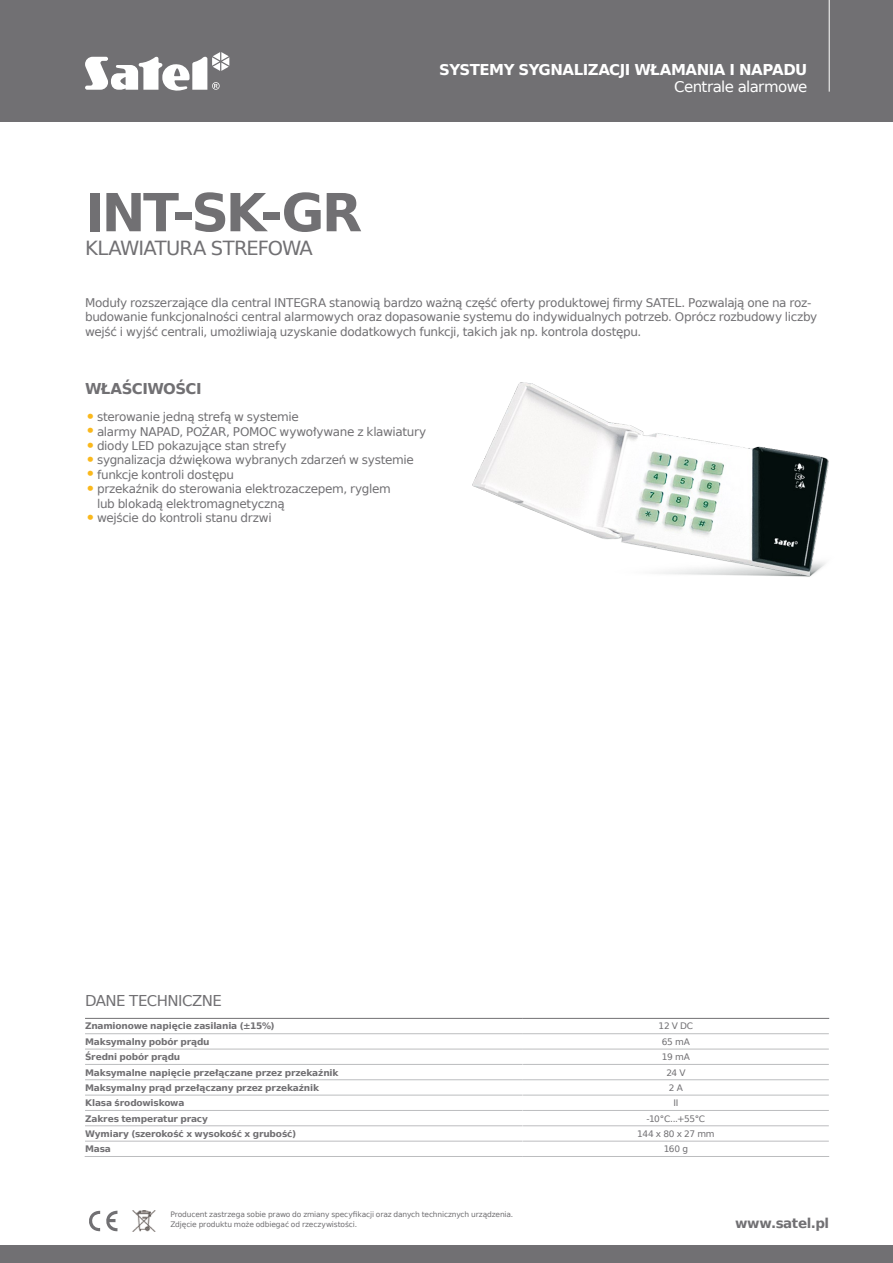
<style>
.page{position:relative;width:893px;height:1263px;background:#fff}
.page>*{position:absolute;margin:0;border:0;box-sizing:border-box;transform-origin:0 0}
.SYMBOL{font:700 52.5px "Prima Sans EU";letter-spacing:-.055em;color:#717073}
.NAZWA_PRODUKTU{font:19.5px "Prima Sans EU";letter-spacing:-.045em;color:#717073}
.t1{font:700 15px "Prima Sans EU";letter-spacing:-.035em;color:#fff}
.t2{font:15px "Prima Sans EU";letter-spacing:-.04em;color:#fff}
.DANE_TECHNICZNE{font:15px "Prima Sans EU";letter-spacing:-.04em;color:#717073}
._02_-_ŚRÓDTYTUŁ{font:700 15px "Prima Sans EU";letter-spacing:-.04em;color:#717073}
.t3{font:700 13.5px "Prima Sans EU";letter-spacing:-.03em;color:#717073}
._01_-_OPIS{font:12px/14.4px "Prima Sans EU";letter-spacing:-.03em;color:#717073}
._03_-_PUNKTORY{font:12px/14.4px "Prima Sans EU";letter-spacing:-.025em;color:#717073}
.TABELA_-_MENU{font:700 9px "Prima Sans EU";letter-spacing:-.02em;color:#717073}
.TABELA_-_DANE{font:9px "Prima Sans EU";letter-spacing:-.03em;color:#717073}
.t4{font:7.5px/10.5px "Prima Sans EU";letter-spacing:-.015em;color:#717073}
.s1{font-size:18px;color:#fab81c}
</style>
<div class="page">
<div style="left:0;top:0;width:893px;height:121px;background:#717073"></div>
<svg style="left:85px;top:52px;width:144px;height:39px"></svg>
<hr style="left:829px;top:0;width:1px;height:92px;background:#fff">
<img style="left:132px;top:1210px;width:24px;height:22px">
<svg style="left:89px;top:1210px;width:28px;height:22px"></svg>
<div style="left:0;top:1245px;width:893px;height:18px;background:#717073"></div>
<hr style="left:85px;top:1033px;width:438px;height:1px;background:#bcbdbf">
<hr style="left:85px;top:1110px;width:438px;height:1px;background:#bcbdbf">
<hr style="left:85px;top:1125px;width:438px;height:1px;background:#bcbdbf">
<hr style="left:85px;top:1141px;width:438px;height:1px;background:#bcbdbf">
<hr style="left:85px;top:1156px;width:438px;height:1px;background:#bcbdbf">
<hr style="left:85px;top:1064px;width:438px;height:1px;background:#bcbdbf">
<hr style="left:523px;top:1033px;width:306px;height:1px;background:#bcbdbf">
<hr style="left:523px;top:1049px;width:306px;height:1px;background:#bcbdbf">
<hr style="left:523px;top:1064px;width:306px;height:1px;background:#bcbdbf">
<hr style="left:523px;top:1079px;width:306px;height:1px;background:#bcbdbf">
<hr style="left:523px;top:1095px;width:306px;height:1px;background:#bcbdbf">
<hr style="left:523px;top:1110px;width:306px;height:1px;background:#bcbdbf">
<hr style="left:523px;top:1125px;width:306px;height:1px;background:#bcbdbf">
<hr style="left:523px;top:1141px;width:306px;height:1px;background:#bcbdbf">
<hr style="left:523px;top:1156px;width:306px;height:1px;background:#bcbdbf">
<hr style="left:85px;top:1049px;width:438px;height:1px;background:#bcbdbf">
<hr style="left:85px;top:1079px;width:438px;height:1px;background:#bcbdbf">
<hr style="left:85px;top:1095px;width:438px;height:1px;background:#bcbdbf">
<hr style="left:85px;top:1018px;width:438px;height:1px;background:#717073">
<hr style="left:523px;top:1018px;width:306px;height:1px;background:#717073">
<img style="left:472px;top:383px;width:357px;height:194px">
<p class="SYMBOL" style="left:85px;top:176px;width:279px">INT-SK-GR</p>
<p class="NAZWA_PRODUKTU" style="left:85px;top:234px;width:229px">KLAWIATURA STREFOWA</p>
<p class="t1" style="left:439px;top:59px;width:370px">SYSTEMY SYGNALIZACJI WŁAMANIA I NAPADU</p>
<p class="t2" style="left:674px;top:76px;width:135px">Centrale alarmowe</p>
<p class="_01_-_OPIS" style="left:85px;top:295px;width:734px">Moduły rozszerzające dla central INTEGRA stanowią bardzo ważną część oferty produktowej firmy SATEL. Pozwalają one na roz&shy;budowanie funkcjonalności central alarmowych oraz dopasowanie systemu do indywidualnych potrzeb. Oprócz rozbudowy liczby wejść i wyjść centrali, umożliwiają uzyskanie dodatkowych funkcji, takich jak np. kontrola dostępu.</p>
<p class="_02_-_ŚRÓDTYTUŁ" style="left:85px;top:378px;width:118px">WŁAŚCIWOŚCI</p>
<p class="_03_-_PUNKTORY" style="left:85px;top:409px;width:215px"><span class="s1">•</span>sterowanie jedną strefą w systemie</p>
<p class="_03_-_PUNKTORY" style="left:85px;top:424px;width:343px"><span class="s1">•</span>alarmy NAPAD, POŻAR, POMOC wywoływane z klawiatury</p>
<p class="_03_-_PUNKTORY" style="left:85px;top:438px;width:203px"><span class="s1">•</span>diody LED pokazujące stan strefy</p>
<p class="_03_-_PUNKTORY" style="left:85px;top:453px;width:330px"><span class="s1">•</span>sygnalizacja dźwiękowa wybranych zdarzeń w systemie</p>
<p class="_03_-_PUNKTORY" style="left:85px;top:467px;width:150px"><span class="s1">•</span>funkcje kontroli dostępu</p>
<p class="_03_-_PUNKTORY" style="left:97px;top:481px;width:295px;text-indent:-12px"><span class="s1">•</span>przekaźnik do sterowania elektrozaczepem, ryglem lub blokadą elektromagnetyczną</p>
<p class="_03_-_PUNKTORY" style="left:85px;top:510px;width:188px"><span class="s1">•</span>wejście do kontroli stanu drzwi</p>
<p class="DANE_TECHNICZNE" style="left:85px;top:990px;width:138px">DANE TECHNICZNE</p>
<p class="TABELA_-_MENU" style="left:85px;top:1020px;width:191px">Znamionowe napięcie zasilania (±15%)</p>
<p class="TABELA_-_DANE" style="left:659px;top:1020px;width:36px">12 V DC</p>
<p class="TABELA_-_MENU" style="left:85px;top:1035px;width:126px">Maksymalny pobór prądu</p>
<p class="TABELA_-_DANE" style="left:662px;top:1035px;width:30px">65 mA</p>
<p class="TABELA_-_MENU" style="left:85px;top:1050px;width:97px">Średni pobór prądu</p>
<p class="TABELA_-_DANE" style="left:662px;top:1050px;width:30px">19 mA</p>
<p class="TABELA_-_MENU" style="left:85px;top:1066px;width:255px">Maksymalne napięcie przełączane przez przekaźnik</p>
<p class="TABELA_-_DANE" style="left:666px;top:1066px;width:21px">24 V</p>
<p class="TABELA_-_MENU" style="left:85px;top:1081px;width:235px">Maksymalny prąd przełączany przez przekaźnik</p>
<p class="TABELA_-_DANE" style="left:669px;top:1081px;width:16px">2 A</p>
<p class="TABELA_-_MENU" style="left:85px;top:1097px;width:101px">Klasa środowiskowa</p>
<p class="TABELA_-_DANE" style="left:673px;top:1097px;width:7px">II</p>
<p class="TABELA_-_MENU" style="left:85px;top:1112px;width:124px">Zakres temperatur pracy</p>
<p class="TABELA_-_DANE" style="left:647px;top:1112px;width:60px">-10°C...+55°C</p>
<p class="TABELA_-_MENU" style="left:85px;top:1127px;width:213px">Wymiary (szerokość x wysokość x grubość)</p>
<p class="TABELA_-_DANE" style="left:637px;top:1127px;width:79px">144 x 80 x 27 mm</p>
<p class="TABELA_-_MENU" style="left:85px;top:1143px;width:28px">Masa</p>
<p class="TABELA_-_DANE" style="left:664px;top:1143px;width:26px">160 g</p>
<p class="t4" style="left:170px;top:1209px;width:344px">Producent zastrzega sobie prawo do zmiany specyfikacji oraz danych technicznych urządzenia.<br>Zdjęcie produktu może odbiegać od rzeczywistości.</p>
<p class="t3" style="left:735px;top:1213px;width:96px">www.satel.pl</p>
</div>
